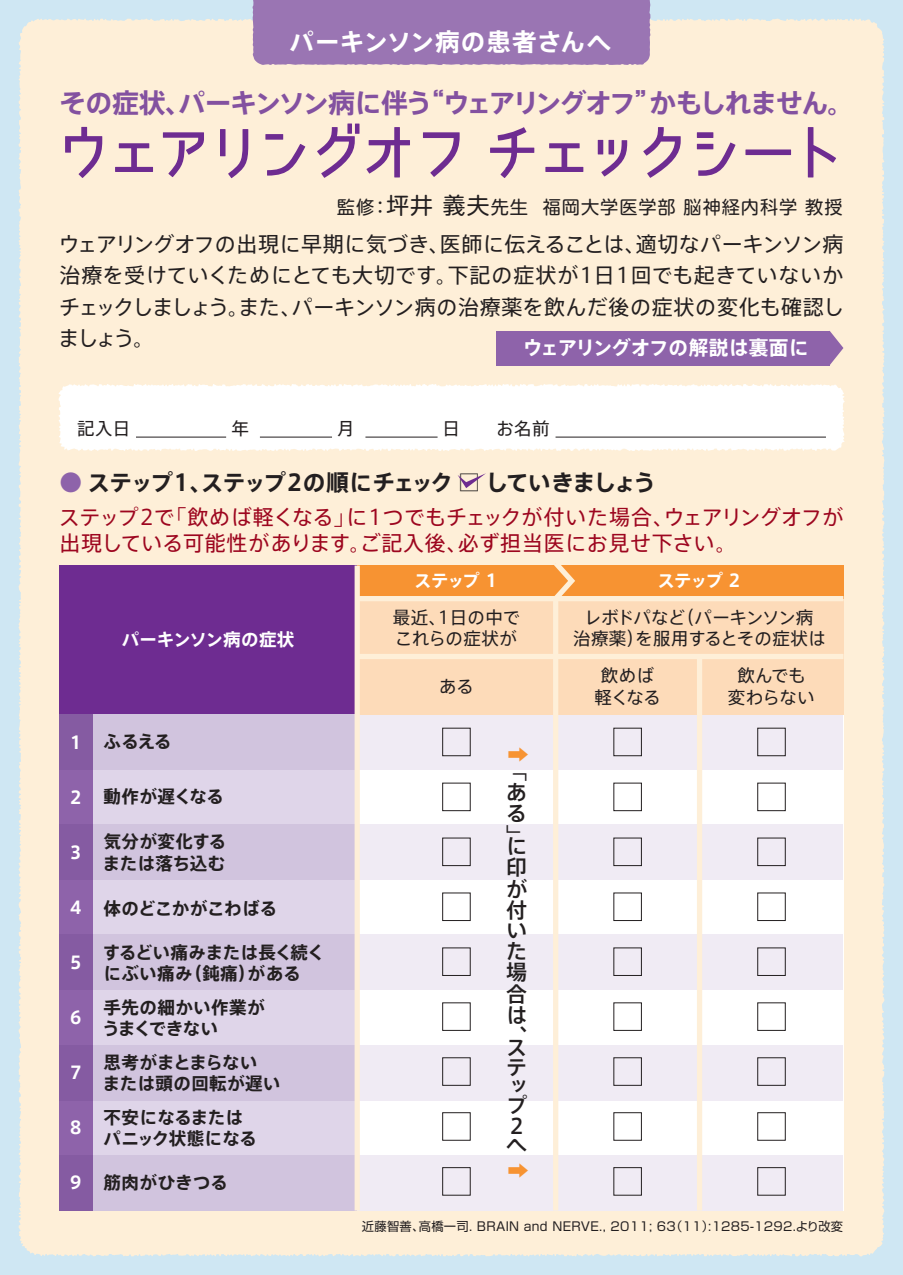
<style>
.page{position:relative;width:903px;height:1275px;background:#cfe7f3}
.page>*{position:absolute;margin:0;border:0;box-sizing:border-box;transform-origin:0 0}
.t1{font:700 26.78px "Axis Pro N";letter-spacing:-.06em;color:#8351a0}
.t2{font:700 24.5px "Axis Pro N";letter-spacing:.015em;color:#fff}
.t3{font:700 22.75px "Axis Pro N";letter-spacing:-.065em;color:#231f20}
.t4{font:21px/31.5px "Axis Pro N";letter-spacing:.01em;color:#231f20;text-align:justify}
.t5{font:21px/26.2px "Axis Pro N";letter-spacing:.005em;color:#9d061f}
.t6{font:500 21px/21.2px "Axis Pro N";color:#231f20}
.t7{font:500 21px "Axis Pro N";color:#f79332}
.t8{font:700 19.6px "Axis Pro N";letter-spacing:-.01em;color:#fff}
.t9{font:18.2px "UD Shin M Go Pro";letter-spacing:.05em;color:#231f20}
.t10{font:700 17.5px/21.3px "Axis Pro N";letter-spacing:.015em;color:#231f20}
.t11{font:17.5px/21.3px "Axis Pro N";letter-spacing:-.015em;color:#231f20;text-align:center}
.t12{font:700 17.5px "Axis Pro N";letter-spacing:-.035em;color:#fff}
.t13{font:17.5px/21.3px "Axis Pro N";letter-spacing:.015em;color:#231f20}
.t14{font:700 17.5px "Axis Pro N";letter-spacing:-.005em;color:#fff}
.t15{font:700 17.5px "Axis Pro N";letter-spacing:-.005em;color:#231f20}
.t16{font:12.25px "Shin Go Pro";letter-spacing:.025em;color:#231f20}
.s1{font-family:"UD Shin Go Pro";font-weight:500}
.s2{font-size:22.75px}
.s3{color:#8e63aa}
</style>
<div class="page">
<div style="left:19px;top:19px;width:865px;height:1237px;background:#feefd8"></div>
<div style="left:253px;top:0;width:397px;height:65px;background:#9a75b3"></div>
<div style="left:60px;top:714px;width:297px;height:496px;background:#dfd5e9"></div>
<div style="left:357px;top:714px;width:486px;height:496px;background:#fff"></div>
<div style="left:60px;top:714px;width:33px;height:496px;background:#855ba2"></div>
<svg style="left:93px;top:714px;width:750px;height:55px;background:#e4dbea"></svg>
<svg style="left:93px;top:1155px;width:750px;height:55px;background:#e4dceb"></svg>
<svg style="left:93px;top:1045px;width:750px;height:55px;background:#e4dceb"></svg>
<svg style="left:93px;top:935px;width:750px;height:55px;background:#e4dceb"></svg>
<svg style="left:93px;top:825px;width:750px;height:55px;background:#e4dceb"></svg>
<svg style="left:65px;top:127px;width:37px;height:51px;background:#d3b5c3"></svg>
<svg style="left:115px;top:143px;width:38px;height:29px"></svg>
<svg style="left:163px;top:132px;width:41px;height:45px;background:#d1b3c2"></svg>
<svg style="left:220px;top:129px;width:28px;height:49px"></svg>
<svg style="left:265px;top:134px;width:40px;height:42px;background:#ddc2c7"></svg>
<svg style="left:317px;top:124px;width:42px;height:54px;background:#d5b7c3"></svg>
<svg style="left:366px;top:127px;width:44px;height:50px;background:#d2b4c2"></svg>
<svg style="left:423px;top:132px;width:37px;height:45px;background:#d4b6c3"></svg>
<svg style="left:490px;top:127px;width:44px;height:51px;background:#d7bac4"></svg>
<svg style="left:545px;top:143px;width:38px;height:29px"></svg>
<svg style="left:598px;top:140px;width:29px;height:36px"></svg>
<svg style="left:643px;top:127px;width:38px;height:51px;background:#d4b6c3"></svg>
<svg style="left:697px;top:132px;width:38px;height:44px;background:#d5b8c4"></svg>
<div style="left:745px;top:149px;width:46px;height:6px;background:#6e2c91"></div>
<svg style="left:808px;top:127px;width:28px;height:50px"></svg>
<div style="left:58px;top:384px;width:786px;height:67px;background:#fff"></div>
<hr style="left:136px;top:437px;width:90px;height:1px;background:#231f20">
<hr style="left:260px;top:437px;width:72px;height:1px;background:#231f20">
<hr style="left:365px;top:437px;width:72px;height:1px;background:#231f20">
<hr style="left:555px;top:437px;width:271px;height:1px;background:#231f20">
<div style="left:357px;top:599px;width:486px;height:115px;background:#fddbb9"></div>
<div style="left:357px;top:566px;width:486px;height:33px;background:#f79332"></div>
<div style="left:60px;top:566px;width:297px;height:148px;background:#6e2c91"></div>
<svg style="left:458px;top:473px;width:28px;height:15px"></svg>
<div style="left:442px;top:728px;width:29px;height:28px;border:1px solid #231f20"></div>
<div style="left:442px;top:1167px;width:29px;height:29px;border:1px solid #231f20"></div>
<div style="left:442px;top:1112px;width:29px;height:29px;border:1px solid #231f20"></div>
<div style="left:442px;top:1057px;width:29px;height:29px;border:1px solid #231f20"></div>
<div style="left:442px;top:1002px;width:29px;height:29px;border:1px solid #231f20"></div>
<div style="left:442px;top:947px;width:29px;height:29px;border:1px solid #231f20"></div>
<div style="left:442px;top:892px;width:29px;height:29px;border:1px solid #231f20"></div>
<div style="left:442px;top:838px;width:29px;height:28px;border:1px solid #231f20"></div>
<div style="left:442px;top:783px;width:29px;height:28px;border:1px solid #231f20"></div>
<div style="left:613px;top:728px;width:29px;height:28px;border:1px solid #231f20"></div>
<div style="left:613px;top:1167px;width:29px;height:29px;border:1px solid #231f20"></div>
<div style="left:613px;top:1112px;width:29px;height:29px;border:1px solid #231f20"></div>
<div style="left:613px;top:1057px;width:29px;height:29px;border:1px solid #231f20"></div>
<div style="left:613px;top:1002px;width:29px;height:29px;border:1px solid #231f20"></div>
<div style="left:613px;top:947px;width:29px;height:29px;border:1px solid #231f20"></div>
<div style="left:613px;top:892px;width:29px;height:29px;border:1px solid #231f20"></div>
<div style="left:613px;top:838px;width:29px;height:28px;border:1px solid #231f20"></div>
<div style="left:613px;top:783px;width:29px;height:28px;border:1px solid #231f20"></div>
<div style="left:757px;top:728px;width:29px;height:28px;border:1px solid #231f20"></div>
<div style="left:757px;top:1167px;width:29px;height:29px;border:1px solid #231f20"></div>
<div style="left:757px;top:1112px;width:29px;height:29px;border:1px solid #231f20"></div>
<div style="left:757px;top:1057px;width:29px;height:29px;border:1px solid #231f20"></div>
<div style="left:757px;top:1002px;width:29px;height:29px;border:1px solid #231f20"></div>
<div style="left:757px;top:947px;width:29px;height:29px;border:1px solid #231f20"></div>
<div style="left:757px;top:892px;width:29px;height:29px;border:1px solid #231f20"></div>
<div style="left:757px;top:838px;width:29px;height:28px;border:1px solid #231f20"></div>
<div style="left:757px;top:783px;width:29px;height:28px;border:1px solid #231f20"></div>
<div style="left:496px;top:331px;width:333px;height:34px;background:#8e63aa"></div>
<svg style="left:829px;top:331px;width:14px;height:34px"></svg>
<div style="left:355px;top:566px;width:5px;height:644px;background:#feefd8"></div>
<svg style="left:548px;top:556px;width:31px;height:660px"></svg>
<div style="left:697px;top:656px;width:5px;height:554px;background:#feefd8"></div>
<div style="left:357px;top:654px;width:486px;height:5px;background:#feefd8"></div>
<div style="left:357px;top:596px;width:486px;height:5px;background:#feefd8"></div>
<p class="t2" style="left:290px;top:30px;width:323px">パーキンソン病の患者さんへ</p>
<p class="t1" style="left:60px;top:89px;width:796px">その症状、パーキンソン病に伴う<span class="s1">“</span>ウェアリングオフ<span class="s1">”</span>かもしれません。</p>
<p class="t9" style="left:337px;top:193px;width:507px">監修：<span class="s2">坪井 義夫</span>先生 福岡大学医学部 脳神経内科学 教授</p>
<p class="t4" style="left:58px;top:228px;width:787px">ウェアリングオフの出現に早期に気づき、医師に伝えることは、適切なパーキンソン病治療を受けていくためにとても大切です。下記の症状が1日1回でも起きていないかチェックしましょう。また、パーキンソン病の治療薬を飲んだ後の症状の変化も確認しましょう。</p>
<p class="t8" style="left:523px;top:338px;width:287px">ウェアリングオフの解説は裏面に</p>
<p class="t3" style="left:60px;top:471px;width:598px"><span class="s3">●</span> ステップ1、ステップ2の順にチェック □ していきましょう</p>
<p class="t5" style="left:59px;top:503px;width:786px">ステップ2で「飲めば軽くなる」に1つでもチェックが付いた場合、ウェアリングオフが出現している可能性があります。ご記入後、必ず担当医にお見せ下さい。</p>
<p class="t14" style="left:122px;top:630px;width:174px">パーキンソン病の症状</p>
<p class="t12" style="left:70px;top:733px;width:13px">1</p>
<p class="t12" style="left:70px;top:789px;width:13px">2</p>
<p class="t12" style="left:70px;top:844px;width:13px">3</p>
<p class="t12" style="left:70px;top:899px;width:13px">4</p>
<p class="t12" style="left:70px;top:954px;width:13px">5</p>
<p class="t12" style="left:70px;top:1009px;width:13px">6</p>
<p class="t12" style="left:70px;top:1064px;width:13px">7</p>
<p class="t12" style="left:70px;top:1119px;width:13px">8</p>
<p class="t12" style="left:70px;top:1174px;width:13px">9</p>
<p class="t10" style="left:104px;top:731px;width:69px">ふるえる</p>
<p class="t15" style="left:104px;top:788px;width:122px">動作が遅くなる</p>
<p class="t10" style="left:103px;top:831px;width:125px">気分が変化するまたは落ち込む</p>
<p class="t10" style="left:104px;top:897px;width:175px">体のどこかがこわばる</p>
<p class="t10" style="left:103px;top:941px;width:223px">するどい痛みまたは長く続くにぶい痛み（鈍痛）がある</p>
<p class="t10" style="left:102px;top:996px;width:164px">手先の細かい作業がうまくできない</p>
<p class="t10" style="left:103px;top:1051px;width:179px">思考がまとまらない<br>または頭の回転が遅い</p>
<p class="t10" style="left:104px;top:1107px;width:155px">不安になるまたはパニック状態になる</p>
<p class="t10" style="left:104px;top:1172px;width:126px">筋肉がひきつる</p>
<p class="t12" style="left:414px;top:572px;width:85px">ステップ 1</p>
<p class="t13" style="left:393px;top:606px;width:129px">最近、1日の中でこれらの症状が</p>
<p class="t12" style="left:657px;top:572px;width:85px">ステップ 2</p>
<p class="t11" style="left:573px;top:606px;width:254px">レボドパなど（パーキンソン病<br>治療薬）を服用するとその症状は</p>
<p class="t11" style="left:439px;top:676px;width:36px">ある</p>
<p class="t11" style="left:594px;top:665px;width:68px">飲めば軽くなる</p>
<p class="t11" style="left:728px;top:665px;width:88px">飲んでも変わらない</p>
<p class="t7" style="left:508px;top:765px;width:19px;rotate:-90deg">⇩</p>
<p class="t6" style="left:506px;top:760px;width:22px;text-align:justify">「ある」</p>
<p class="t6" style="left:506px;top:835px;width:22px;text-align:justify">に印が付いた場合は、</p>
<p class="t6" style="left:506px;top:1036px;width:21px">ステ</p>
<p class="t6" style="left:506px;top:1076px;width:22px;line-height:19.1px">ップ</p>
<p class="t6" style="left:506px;top:1117px;width:22px;line-height:18.4px">２へ</p>
<p class="t7" style="left:508px;top:1181px;width:19px;rotate:-90deg">⇩</p>
<p class="t16" style="left:362px;top:1216px;width:483px">近藤智善、高橋一司. BRAIN and NERVE., 2011; 63（11）:1285-1292.より改変</p>
</div>
